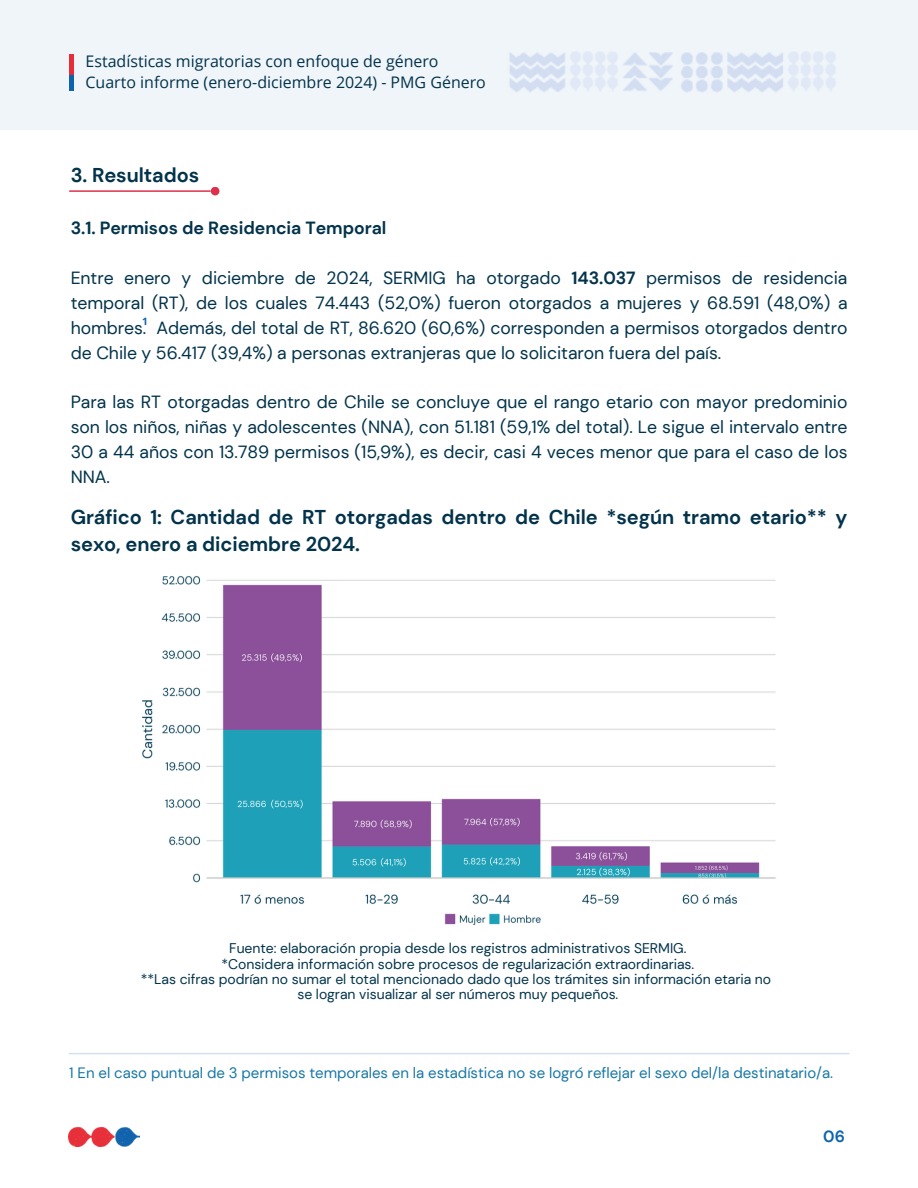
<style>
.page{position:relative;width:918px;height:1188px;background:#fff}
.page>*{position:absolute;margin:0;border:0;box-sizing:border-box;transform-origin:0 0}
.t1{font:700 20px/27px "DM Sans";letter-spacing:-.005em;color:#02334b}
.t2{font:17.6px/25px "DM Sans";letter-spacing:-.005em;color:#02334b;text-align:justify}
.t3{font:700 17.6px "DM Sans";letter-spacing:-.005em;color:#02334b}
.t4{font:700 16.2px "DM Sans";color:#0e64ac}
.t5{font:16px/21.2px "Open Sans";color:#02334b}
.t6{font:15px "DM Sans";letter-spacing:-.005em;color:#1877a5}
.t7{font:14px "DM Sans";letter-spacing:-.005em;color:#02334b}
.t8{font:700 10.2px "Open Sans";color:#0e64ac}
.s1{font-weight:700}
</style>
<div class="page">
<div style="left:211px;top:187px;width:8px;height:8px;background:#de304a;border-radius:50%"></div>
<hr style="left:69px;top:190px;width:142px;height:2px;background:#de304a">
<hr style="left:69px;top:1053px;width:780px;height:1px;background:#d0e1ef">
<img style="left:69px;top:1127px;width:70px;height:20px">
<img style="left:142px;top:576px;width:634px;height:349px">
<div style="left:0;top:0;width:918px;height:129px;background:#f0f5fa"></div>
<img style="left:69px;top:54px;width:5px;height:36px">
<img style="left:509px;top:52px;width:326px;height:40px">
<p class="t5" style="left:86px;top:50px;width:402px">Estadísticas migratorias con enfoque de género<br>Cuarto informe (enero-diciembre 2024) - PMG Género</p>
<p class="t1" style="left:71px;top:162px;width:130px">3. Resultados</p>
<p class="t3" style="left:71px;top:216px;width:317px">3.1. Permisos de Residencia Temporal</p>
<h3 class="t2" style="left:71px;top:265px;width:778px">Entre enero y diciembre de 2024, SERMIG ha otorgado <span class="s1">143.037</span> permisos de residencia temporal (RT), de los cuales 74.443 (52,0%) fueron otorgados a mujeres y 68.591 (48,0%) a hombres. Además, del total de RT, 86.620 (60,6%) corresponden a permisos otorgados dentro de Chile y 56.417 (39,4%) a personas extranjeras que lo solicitaron fuera del país.</h3>
<h1 class="t2" style="left:71px;top:390px;width:778px">Para las RT otorgadas dentro de Chile se concluye que el rango etario con mayor predominio son los niños, niñas y adolescentes (NNA), con 51.181 (59,1% del total). Le sigue el intervalo entre 30 a 44 años con 13.789 permisos (15,9%), es decir, casi 4 veces menor que para el caso de los NNA.</h1>
<h3 class="t8" style="left:142px;top:314px;width:7px">1</h3>
<p class="t1" style="left:71px;top:503px;width:778px">Gráfico 1: Cantidad de RT otorgadas dentro de Chile *según tramo etario** y sexo, enero a diciembre 2024.</p>
<p class="t7" style="left:229px;top:940px;width:459px">Fuente: elaboración propia desde los registros administrativos SERMIG.</p>
<h1 class="t7" style="left:221px;top:955px;width:474px">*Considera información sobre procesos de regularización extraordinarias.</h1>
<p class="t7" style="left:141px;top:970px;width:632px">**Las cifras podrían no sumar el total mencionado dado que los trámites sin información etaria no</p>
<p class="t7" style="left:297px;top:985px;width:322px">se logran visualizar al ser números muy pequeños.</p>
<h2 class="t6" style="left:69px;top:1064px;width:765px">1 En el caso puntual de 3 permisos temporales en la estadística no se logró reflejar el sexo del/la destinatario/a.</h2>
<h3 class="t4" style="left:823px;top:1126px;width:23px">06</h3>
</div>
